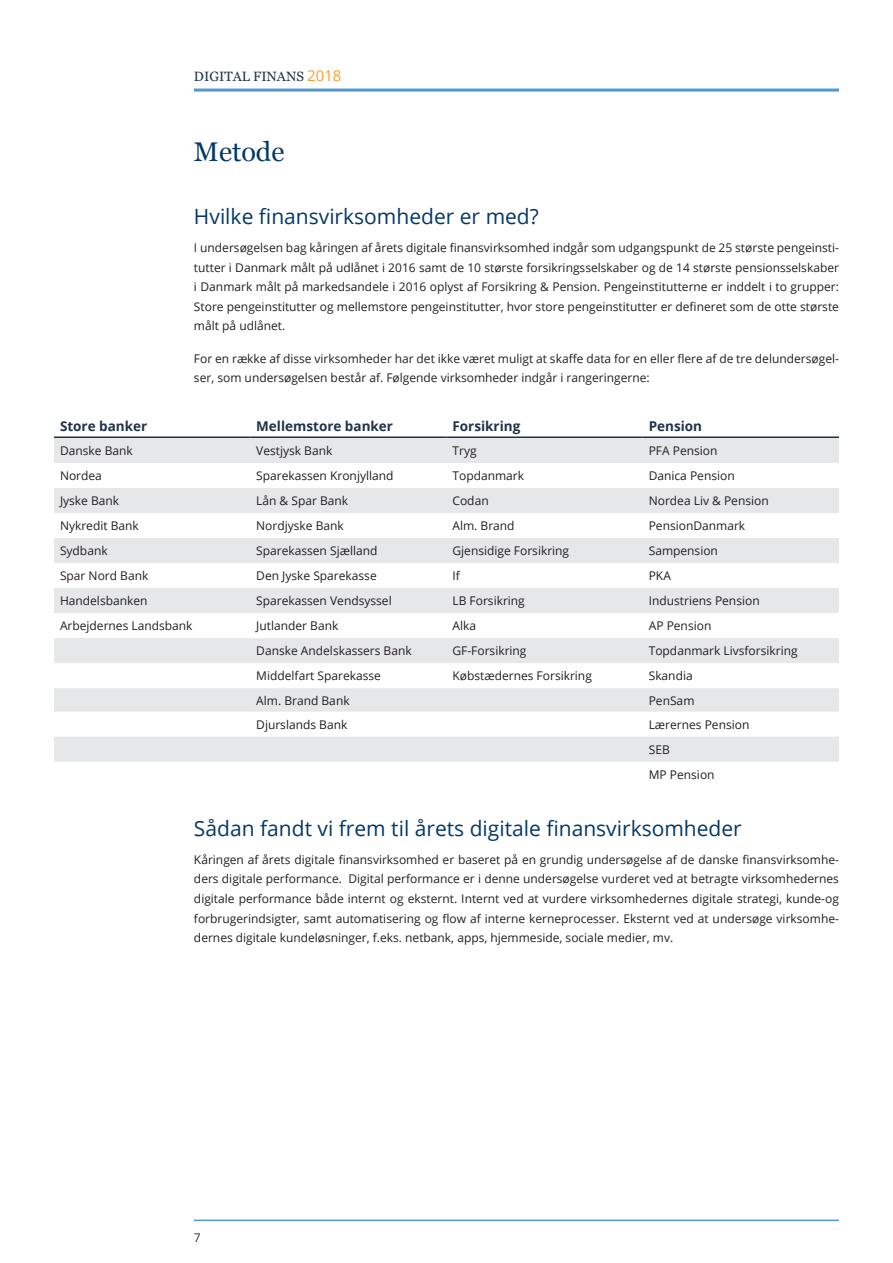
<style>
.page{position:relative;width:893px;height:1263px;background:#fff}
.page>*{position:absolute;margin:0;border:0;box-sizing:border-box;transform-origin:0 0}
.Heading_1{font:27px "Georgia";color:#043866}
.Heading_2{font:21px "Open Sans";color:#043866}
.t1{font:700 13.5px "Open Sans";color:#1f334a}
.t2{font:13.5px "Georgia";color:#1f334a}
.Body{font:12px/19.5px "Open Sans";color:#231f20;text-align:justify}
.t3{font:12px "Open Sans";color:#1f334a}
.s1{font-family:"Open Sans";font-size:15px;color:#f69e2e}
</style>
<div class="page">
<hr style="left:194px;top:89px;width:645px;height:3px;background:#4f98cc">
<hr style="left:194px;top:1219px;width:645px;height:2px;background:#4f98cc">
<svg style="left:54px;top:438px;width:785px;height:324px;fill:#e6e7e9"></svg>
<hr style="left:54px;top:436px;width:196px;height:2px;background:#1f334a">
<hr style="left:250px;top:436px;width:196px;height:2px;background:#1f334a">
<hr style="left:446px;top:436px;width:197px;height:2px;background:#1f334a">
<hr style="left:643px;top:436px;width:196px;height:2px;background:#1f334a">
<p class="t2" style="left:194px;top:68px;width:149px">DIGITAL FINANS <span class="s1">2018</span></p>
<p class="Heading_1" style="left:194px;top:135px;width:92px">Metode</p>
<p class="Heading_2" style="left:194px;top:202px;width:346px">Hvilke finansvirksomheder er med?</p>
<p class="Body" style="left:194px;top:238px;width:646px">I undersøgelsen bag kåringen af årets digitale finansvirksomhed indgår som udgangspunkt de 25 største pengeinsti&shy;tutter i Danmark målt på udlånet i 2016 samt de 10 største forsikringsselskaber og de 14 største pensionsselskaber i Danmark målt på markedsandele i 2016 oplyst af Forsikring &amp; Pension. Pengeinstitutterne er inddelt i to grupper:<br>Store pengeinstitutter og mellemstore pengeinstitutter, hvor store pengeinstitutter er defineret som de otte største målt på udlånet.</p>
<p class="Body" style="left:194px;top:348px;width:646px">For en række af disse virksomheder har det ikke været muligt at skaffe data for en eller flere af de tre delundersøgel&shy;ser, som undersøgelsen består af. Følgende virksomheder indgår i rangeringerne:</p>
<p class="t1" style="left:60px;top:417px;width:89px">Store banker</p>
<p class="t1" style="left:256px;top:417px;width:138px">Mellemstore banker</p>
<p class="t1" style="left:452px;top:417px;width:69px">Forsikring</p>
<p class="t1" style="left:649px;top:417px;width:55px">Pension</p>
<p class="Body" style="left:60px;top:441px;width:74px">Danske Bank</p>
<p class="Body" style="left:256px;top:441px;width:78px">Vestjysk Bank</p>
<p class="Body" style="left:452px;top:441px;width:26px">Tryg</p>
<p class="Body" style="left:649px;top:441px;width:70px">PFA Pension</p>
<p class="Body" style="left:60px;top:466px;width:43px">Nordea</p>
<p class="Body" style="left:256px;top:466px;width:139px">Sparekassen Kronjylland</p>
<p class="Body" style="left:452px;top:466px;width:73px">Topdanmark</p>
<p class="Body" style="left:649px;top:466px;width:88px">Danica Pension</p>
<p class="Body" style="left:60px;top:491px;width:61px">Jyske Bank</p>
<p class="Body" style="left:256px;top:491px;width:94px">Lån &amp; Spar Bank</p>
<p class="Body" style="left:452px;top:491px;width:38px">Codan</p>
<p class="Body" style="left:649px;top:491px;width:122px">Nordea Liv &amp; Pension</p>
<p class="Body" style="left:60px;top:516px;width:80px">Nykredit Bank</p>
<p class="Body" style="left:256px;top:516px;width:89px">Nordjyske Bank</p>
<p class="Body" style="left:452px;top:516px;width:64px">Alm. Brand</p>
<p class="Body" style="left:649px;top:516px;width:98px">PensionDanmark</p>
<p class="Body" style="left:60px;top:541px;width:49px">Sydbank</p>
<p class="Body" style="left:256px;top:541px;width:123px">Sparekassen Sjælland</p>
<p class="Body" style="left:452px;top:541px;width:118px">Gjensidige Forsikring</p>
<p class="Body" style="left:649px;top:541px;width:71px">Sampension</p>
<p class="Body" style="left:60px;top:566px;width:90px">Spar Nord Bank</p>
<p class="Body" style="left:256px;top:566px;width:122px">Den Jyske Sparekasse</p>
<p class="Body" style="left:452px;top:566px;width:9px">If</p>
<p class="Body" style="left:649px;top:566px;width:24px">PKA</p>
<p class="Body" style="left:60px;top:591px;width:89px">Handelsbanken</p>
<p class="Body" style="left:256px;top:591px;width:137px">Sparekassen Vendsyssel</p>
<p class="Body" style="left:452px;top:591px;width:74px">LB Forsikring</p>
<p class="Body" style="left:649px;top:591px;width:112px">Industriens Pension</p>
<p class="Body" style="left:60px;top:616px;width:134px">Arbejdernes Landsbank</p>
<p class="Body" style="left:256px;top:616px;width:84px">Jutlander Bank</p>
<p class="Body" style="left:452px;top:616px;width:25px">Alka</p>
<p class="Body" style="left:649px;top:616px;width:64px">AP Pension</p>
<p class="Body" style="left:256px;top:641px;width:157px">Danske Andelskassers Bank</p>
<p class="Body" style="left:452px;top:641px;width:76px">GF-Forsikring</p>
<p class="Body" style="left:649px;top:641px;width:150px">Topdanmark Livsforsikring</p>
<p class="Body" style="left:256px;top:666px;width:126px">Middelfart Sparekasse</p>
<p class="Body" style="left:452px;top:666px;width:141px">Købstædernes Forsikring</p>
<p class="Body" style="left:649px;top:666px;width:45px">Skandia</p>
<p class="Body" style="left:256px;top:690px;width:95px">Alm. Brand Bank</p>
<p class="Body" style="left:649px;top:690px;width:47px">PenSam</p>
<p class="Body" style="left:256px;top:714px;width:93px">Djurslands Bank</p>
<p class="Body" style="left:649px;top:714px;width:102px">Lærernes Pension</p>
<p class="Body" style="left:649px;top:739px;width:23px">SEB</p>
<p class="Body" style="left:649px;top:764px;width:67px">MP Pension</p>
<p class="Heading_2" style="left:194px;top:814px;width:549px">Sådan fandt vi frem til årets digitale finansvirksomheder</p>
<p class="Body" style="left:194px;top:849px;width:646px">Kåringen af årets digitale finansvirksomhed er baseret på en grundig undersøgelse af de danske finansvirksomhe&shy;ders digitale performance. Digital performance er i denne undersøgelse vurderet ved at betragte virksomhedernes digitale performance både internt og eksternt. Internt ved at vurdere virksomhedernes digitale strategi, kunde-og forbrugerindsigter, samt automatisering og flow af interne kerneprocesser. Eksternt ved at undersøge virksomhe&shy;dernes digitale kundeløsninger, f.eks. netbank, apps, hjemmeside, sociale medier, mv.</p>
<p class="t3" style="left:194px;top:1229px;width:8px">7</p>
</div>
